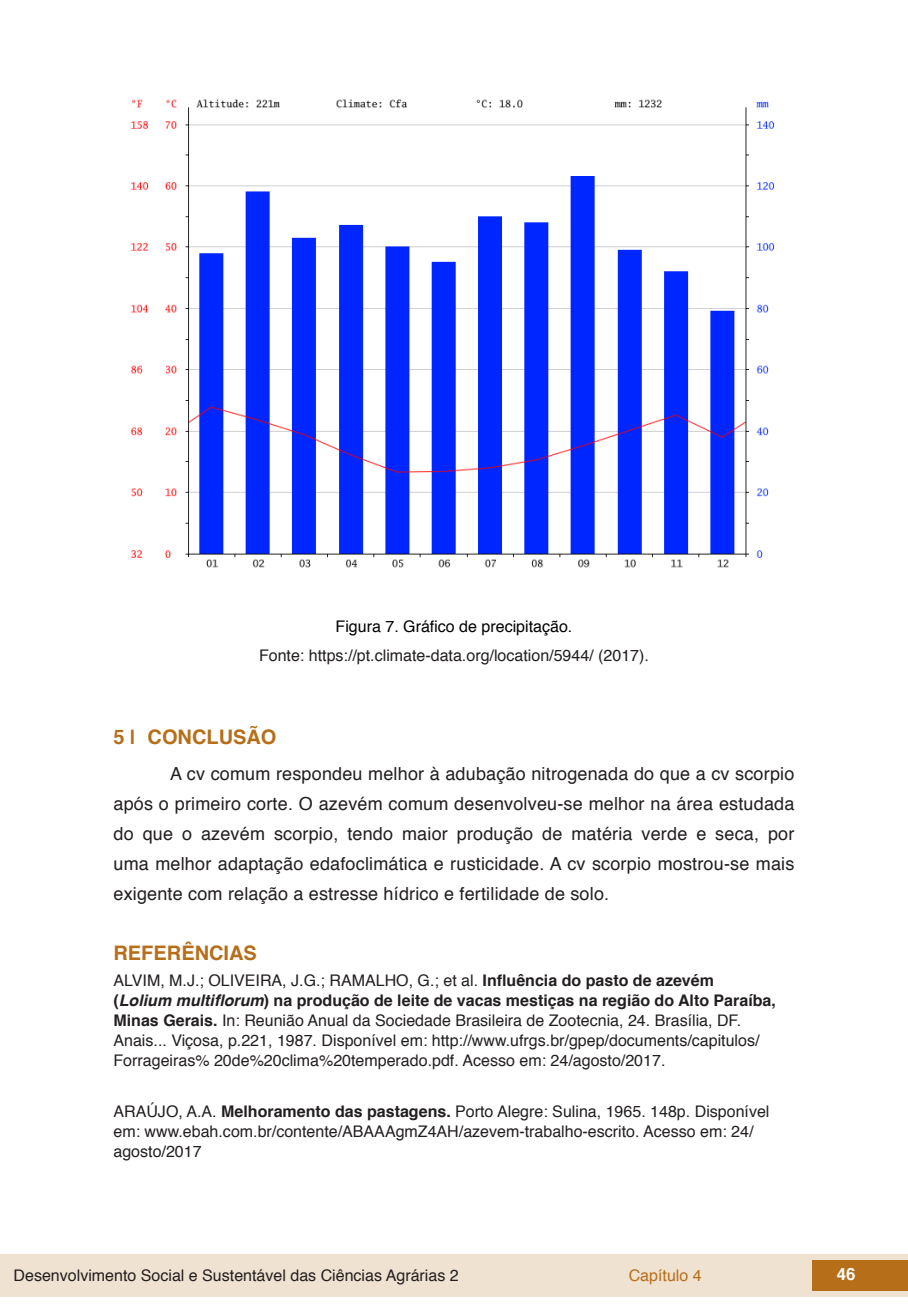
<style>
.page{position:relative;width:908px;height:1304px;background:#fff}
.page>*{position:absolute;margin:0;border:0;box-sizing:border-box;transform-origin:0 0}
.TITULOS{font:700 20px "Helvetica";color:#b66e19}
.txt{font:18px/30px "Helvetica";letter-spacing:.01em;color:#231f20;text-align:justify}
.t1{font:700 16.8px "Helvetica";color:#fff}
.referencias_finais{font:16px/20px "Helvetica";color:#231f20}
.fonte_tab_gra_imag{font:16px "Helvetica";color:#231f20}
.info_tab_graf_imag{font:16px "Helvetica";color:#000}
.t2{font:16px "Helvetica";color:#b66e19}
.s1{font-weight:700}
.s2{font-weight:700;font-style:italic}
</style>
<div class="page">
<div style="left:0;top:1254px;width:906px;height:43px;background:#f0e2d1"></div>
<div style="left:812px;top:1261px;width:95px;height:30px;background:#b66e19"></div>
<img style="left:130px;top:99px;width:645px;height:469px">
<p class="info_tab_graf_imag" style="left:335px;top:614px;width:238px">Figura 7. Gráfico de precipitação.</p>
<p class="fonte_tab_gra_imag" style="left:259px;top:643px;width:391px">Fonte: https://pt.climate-data.org/location/5944/ (2017).</p>
<p class="TITULOS" style="left:113px;top:721px;width:164px">5 | CONCLUSÃO</p>
<p class="txt" style="left:113px;top:759px;width:682px;text-indent:57px">A cv comum respondeu melhor à adubação nitrogenada do que a cv scorpio após o primeiro corte. O azevém comum desenvolveu-se melhor na área estudada do que o azevém scorpio, tendo maior produção de matéria verde e seca, por uma melhor adaptação edafoclimática e rusticidade. A cv scorpio mostrou-se mais exigente com relação a estresse hídrico e fertilidade de solo.</p>
<p class="TITULOS" style="left:113px;top:937px;width:145px">REFERÊNCIAS</p>
<p class="referencias_finais" style="left:113px;top:971px;width:663px">ALVIM, M.J.; OLIVEIRA, J.G.; RAMALHO, G.; et al. <span class="s1">Influência do pasto de azevém<br>(</span><span class="s2">Lolium multiflorum</span><span class="s1">) na produção de leite de vacas mestiças na região do Alto Paraíba, Minas Gerais.</span> In: Reunião Anual da Sociedade Brasileira de Zootecnia, 24. Brasília, DF.<br>Anais... Viçosa, p.221, 1987. Disponível em: http://www.ufrgs.br/gpep/documents/capitulos/ Forrageiras% 20de%20clima%20temperado.pdf. Acesso em: 24/agosto/2017.</p>
<p class="referencias_finais" style="left:113px;top:1102px;width:657px">ARAÚJO, A.A. <span class="s1">Melhoramento das pastagens.</span> Porto Alegre: Sulina, 1965. 148p. Disponível em: www.ebah.com.br/contente/ABAAAgmZ4AH/azevem-trabalho-escrito. Acesso em: 24/ agosto/2017</p>
<p class="referencias_finais" style="left:14px;top:1266px;width:446px">Desenvolvimento Social e Sustentável das Ciências Agrárias 2</p>
<p class="t2" style="left:628px;top:1263px;width:74px">Capítulo 4</p>
<p class="t1" style="left:836px;top:1261px;width:20px">46</p>
</div>
